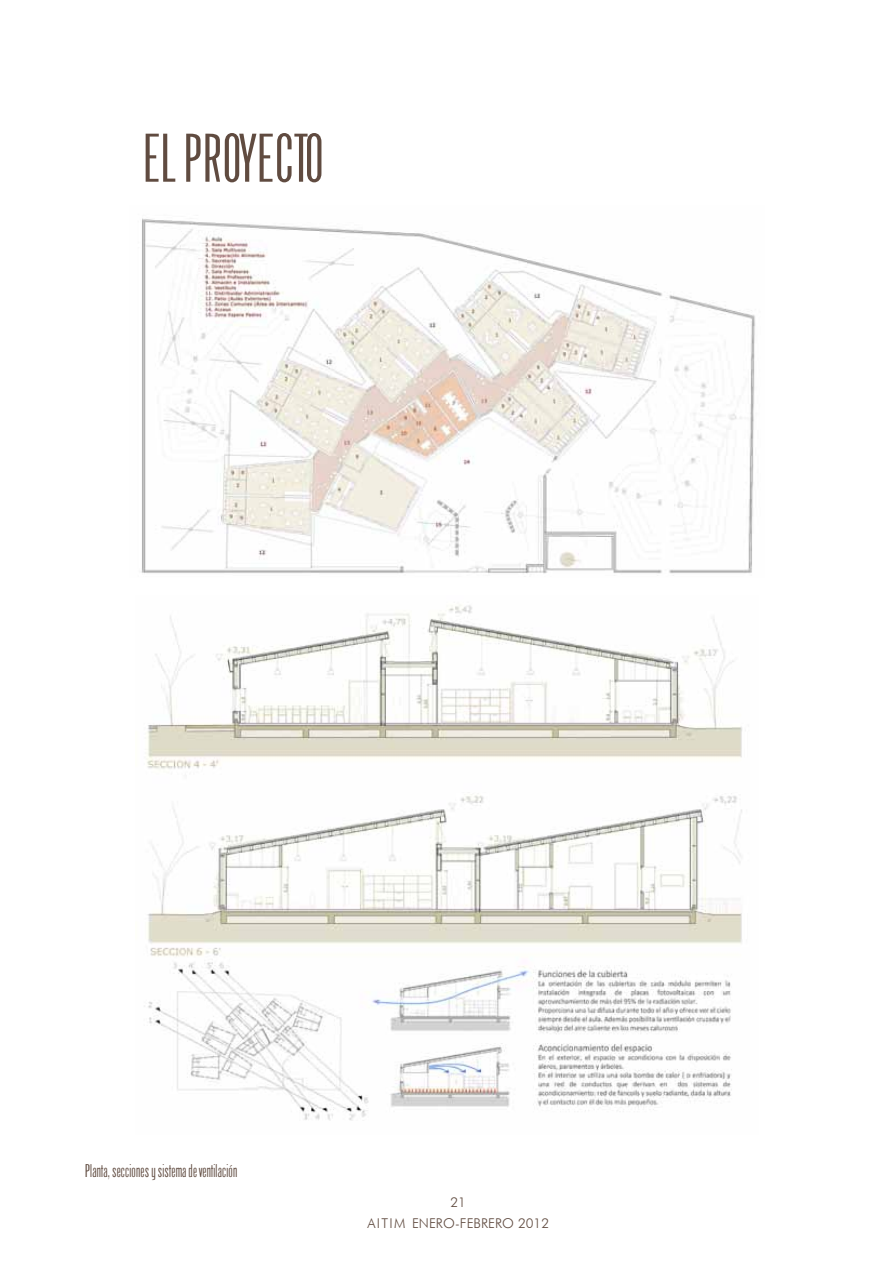
<style>
.page{position:relative;width:893px;height:1263px;background:#fff}
.page>*{position:absolute;margin:0;border:0;box-sizing:border-box;transform-origin:0 0}
.t1{font:61.5px "Arizona";color:#604b40}
.t2{font:16.5px "Arizona";color:#604b40}
.t3{font:300 13.5px/20.2px "Futura BT";color:#604b40;text-align:center}
</style>
<div class="page">
<img style="left:141px;top:218px;width:615px;height:356px">
<img style="left:144px;top:605px;width:598px;height:516px">
<h1 class="t1" style="left:143px;top:122px;width:182px">EL PROYECTO</h1>
<p class="t2" style="left:85px;top:1161px;width:154px">Planta, secciones y sistema de ventilación</p>
<p class="t3" style="left:367px;top:1192px;width:183px">21<br>AI TI M ENERO-FEBRERO 2012</p>
</div>
